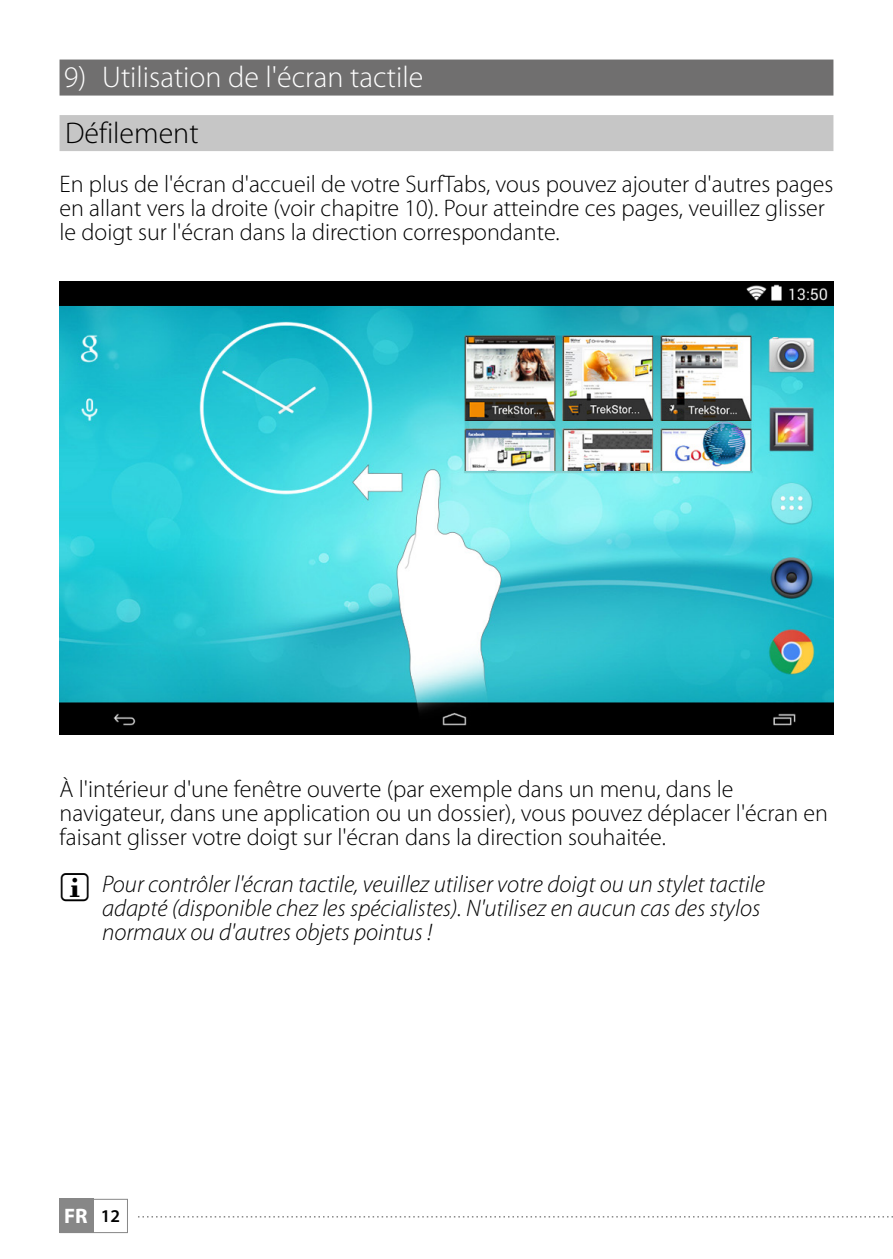
<style>
.page{position:relative;width:893px;height:1259px;background:#fff}
.page>*{position:absolute;margin:0;border:0;box-sizing:border-box;transform-origin:0 0}
.t1{font:300 30px "Myriad Pro";color:#fff}
.t2{font:300 30px "Myriad Pro";color:#000}
.t3{font:300 24px/24px "Myriad Pro";color:#000}
.t4{font:italic 300 24px/24px "Myriad Pro";color:#000}
.t5{font:700 21px "Myriad Pro";color:#fff}
.s1{font-weight:600;font-size:18px;color:#000}
</style>
<div class="page">
<div style="left:60px;top:1199px;width:34px;height:34px;background:#878787"></div>
<div style="left:60px;top:1199px;width:68px;height:34px;border:1px solid #878787"></div>
<svg style="left:138px;top:1216px;width:755px;height:1px"></svg>
<div style="left:60px;top:60px;width:773px;height:36px;background:#706f6f"></div>
<div style="left:60px;top:115px;width:773px;height:36px;background:#c6c6c6"></div>
<img style="left:60px;top:281px;width:773px;height:453px">
<p class="t1" style="left:64px;top:61px;width:361px">9) Utilisation de l'écran tactile</p>
<p class="t2" style="left:65px;top:116px;width:135px">Défilement</p>
<p class="t3" style="left:60px;top:172px;width:775px">En plus de l'écran d'accueil de votre SurfTabs, vous pouvez ajouter d'autres pages en allant vers la droite (voir chapitre 10). Pour atteindre ces pages, veuillez glisser le doigt sur l'écran dans la direction correspondante.</p>
<p class="t3" style="left:60px;top:778px;width:770px">À l'intérieur d'une fenêtre ouverte (par exemple dans un menu, dans le navigateur, dans une application ou un dossier), vous pouvez déplacer l'écran en faisant glisser votre doigt sur l'écran dans la direction souhaitée.</p>
<p class="t4" style="left:102px;top:873px;width:664px">Pour contrôler l'écran tactile, veuillez utiliser votre doigt ou un stylet tactile adapté (disponible chez les spécialistes). N'utilisez en aucun cas des stylos normaux ou d'autres objets pointus !</p>
<p class="t5" style="left:64px;top:1202px;width:58px">FR <span class="s1">12</span></p>
</div>
